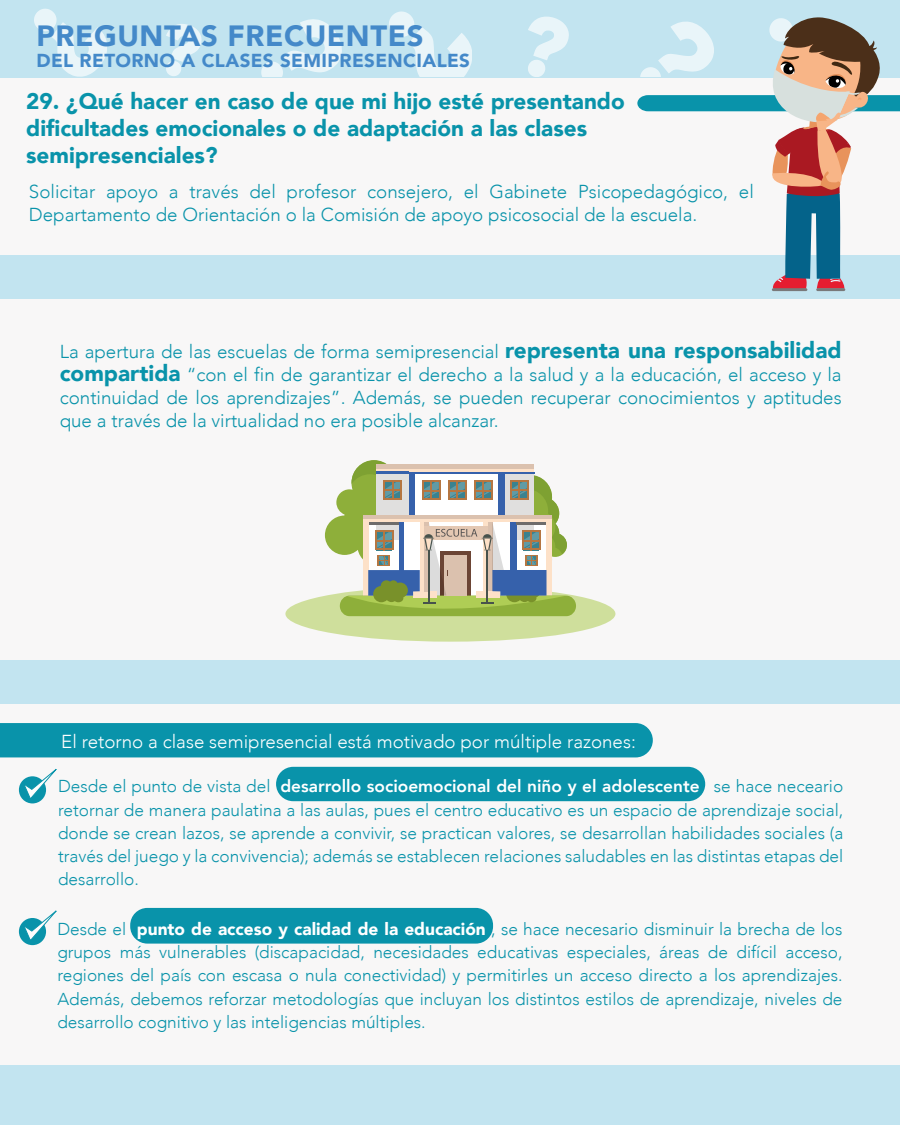
<style>
.page{position:relative;width:900px;height:1125px;background:#fff}
.page>*{position:absolute;margin:0;border:0;box-sizing:border-box;transform-origin:0 0}
.t1{font:900 29.25px "Avenir";letter-spacing:.02em;color:#4489c9}
.t2{font:900 22.5px/27px "Avenir";color:#0993aa}
.t3{font:300 18.75px/23.2px "Avenir";color:#0993aa}
.t4{font:300 18.75px "Avenir";color:#fff}
.t5{font:900 18.75px "Avenir";letter-spacing:.02em;color:#4489c9}
.t6{font:300 17.25px/23.2px "Avenir";color:#0993aa;text-align:justify}
.s1{font-weight:900;font-size:22.5px}
.s2{font-weight:800;color:#fff}
.s3{font-weight:900;color:#fff}
</style>
<div class="page">
<div style="left:1px;top:1px;width:899px;height:1124px;background:#c2e4f0"></div>
<div style="left:1px;top:78px;width:899px;height:176px;background:#f8f7f7"></div>
<svg style="left:261px;top:19px;width:81px;height:58px"></svg>
<svg style="left:34px;top:9px;width:72px;height:68px"></svg>
<svg style="left:166px;top:24px;width:36px;height:52px"></svg>
<svg style="left:389px;top:12px;width:83px;height:65px"></svg>
<svg style="left:528px;top:17px;width:41px;height:60px"></svg>
<hr style="left:816px;top:288px;width:29px;height:3px;background:#79797a">
<hr style="left:772px;top:288px;width:35px;height:3px;background:#79797a">
<svg style="left:637px;top:17px;width:263px;height:273px"></svg>
<div style="left:0;top:299px;width:900px;height:360px;background:#f8f7f7"></div>
<div style="left:0;top:704px;width:900px;height:360px;background:#f8f7f7"></div>
<div style="left:285px;top:586px;width:330px;height:56px;background:#cfdf9c;border-radius:50%"></div>
<div style="left:340px;top:596px;width:236px;height:20px;background:#8eaf3a;border-radius:10px"></div>
<svg style="left:325px;top:460px;width:242px;height:157px"></svg>
<div style="left:276px;top:767px;width:429px;height:34px;background:#0993aa;border-radius:17px"></div>
<div style="left:130px;top:908px;width:363px;height:36px;background:#0993aa;border-radius:17px"></div>
<div style="left:0;top:723px;width:653px;height:34px;background:#0993aa"></div>
<div style="left:19px;top:776px;width:27px;height:27px;background:#0993aa;border-radius:50%"></div>
<svg style="left:23px;top:768px;width:34px;height:32px"></svg>
<div style="left:19px;top:918px;width:27px;height:27px;background:#0993aa;border-radius:50%"></div>
<svg style="left:23px;top:910px;width:34px;height:31px"></svg>
<h1 class="t1" style="left:36px;top:10px;width:389px">PREGUNTAS FRECUENTES</h1>
<p class="t5" style="left:36px;top:45px;width:435px">DEL RETORNO A CLASES SEMIPRESENCIALES</p>
<h2 class="t2" style="left:26px;top:87px;width:600px">29. ¿Qué hacer en caso de que mi hijo esté presentando dificultades emocionales o de adaptación a las clases semipresenciales?</h2>
<p class="t3" style="left:29px;top:180px;width:726px;line-height:22.5px">Solicitar apoyo a través del profesor consejero, el Gabinete Psicopedagógico, el<br>Departamento de Orientación o la Comisión de apoyo psicosocial de la escuela.</p>
<p class="t3" style="left:60px;top:340px;width:783px;text-align:justify">La apertura de las escuelas de forma semipresencial <span class="s1">representa una responsabilidad compartida</span> “con el fin de garantizar el derecho a la salud y a la educación, el acceso y la continuidad de los aprendizajes”. Además, se pueden recuperar conocimientos y aptitudes que a través de la virtualidad no era posible alcanzar.</p>
<p class="t4" style="left:61px;top:731px;width:576px">El retorno a clase semipresencial está motivado por múltiple razones:</p>
<p class="t6" style="left:58px;top:775px;width:787px">Desde el punto de vista del <span class="s2">desarrollo socioemocional del niño y el adolescente</span>, se hace neceario retornar de manera paulatina a las aulas, pues el centro educativo es un espacio de aprendizaje social, donde se crean lazos, se aprende a convivir, se practican valores, se desarrollan habilidades sociales (a través del juego y la convivencia); además se establecen relaciones saludables en las distintas etapas del desarrollo.</p>
<p class="t6" style="left:57px;top:917px;width:787px">Desde el <span class="s3">punto de acceso y calidad de la educación</span> , se hace necesario disminuir la brecha de los grupos más vulnerables (discapacidad, necesidades educativas especiales, áreas de difícil acceso, regiones del país con escasa o nula conectividad) y permitirles un acceso directo a los aprendizajes.<br>Además, debemos reforzar metodologías que incluyan los distintos estilos de aprendizaje, niveles de desarrollo cognitivo y las inteligencias múltiples.</p>
</div>
